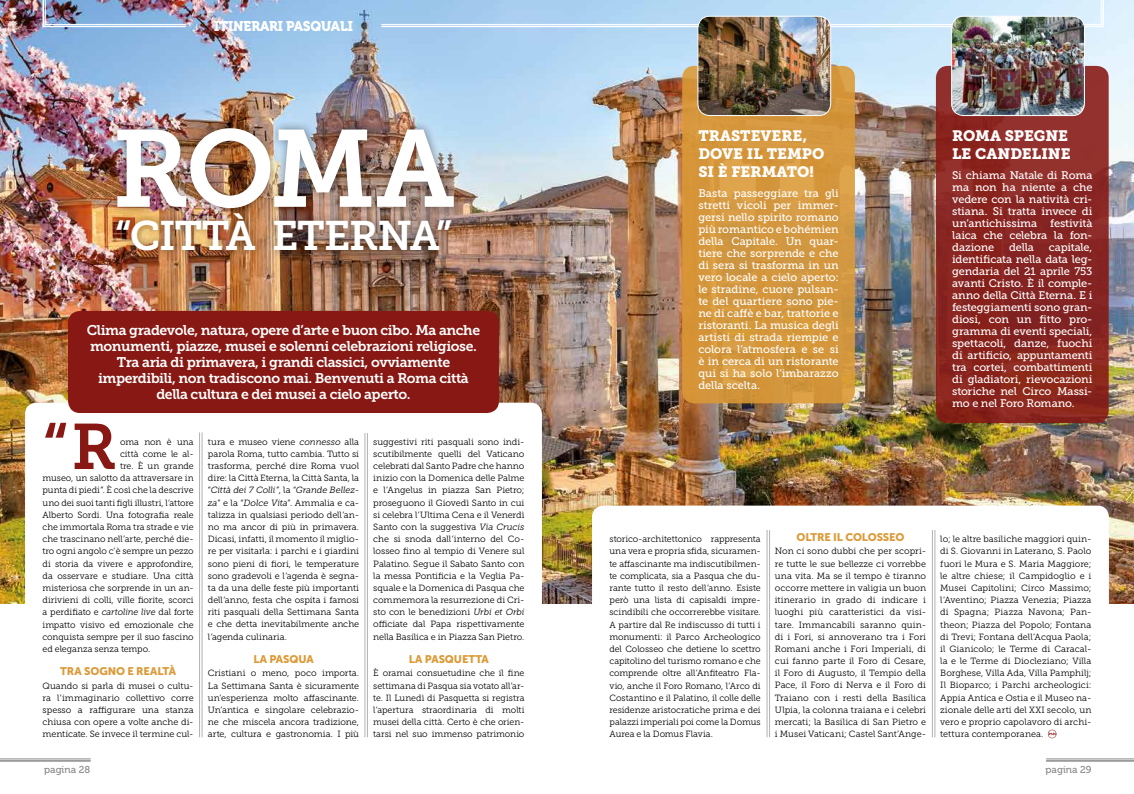
<style>
.page{position:relative;width:1134px;height:794px;background:#fff}
.page>*{position:absolute;margin:0;border:0;box-sizing:border-box;transform-origin:0 0}
.t1{font:108.8px "Museo Slab 700";color:#fff}
.t2{font:64px "Museo Slab 700";color:#871813}
.t3{font:41.1px "Museo Slab 700";letter-spacing:-.03em;color:#fff}
.t4{font:15px/18px "Museo Slab 900";color:#fff}
.t5{font:14px/16px "Museo Slab 700";letter-spacing:-.03em;color:#fff;text-align:center}
.t6{font:14px "Museo 900";letter-spacing:-.01em;color:#fff;scale:.96 1}
.t7{font:11px/12px "Museo Slab 500";letter-spacing:-.005em;color:#fff;text-align:justify}
.t8{font:11px "Museo Sans 900";letter-spacing:-.01em;color:#dc9a37}
.t9{font:10px "Museo 500";color:#878787}
.t10{font:9px/12.2px "Museo Slab 300";color:#000;text-align:justify}
.s1{font-style:italic}
</style>
<div class="page">
<hr style="left:0;top:758px;width:91px;height:1px;background:#878787">
<hr style="left:0;top:760px;width:91px;height:1px;background:#878787">
<hr style="left:1046px;top:758px;width:88px;height:1px;background:#878787">
<hr style="left:1046px;top:760px;width:88px;height:1px;background:#878787">
<img style="left:0;top:0;width:1134px;height:603px">
<div style="left:592px;top:505px;width:517px;height:244px;background:#fff;border-radius:11px"></div>
<div style="left:25px;top:403px;width:517px;height:346px;background:#fff;border-radius:11px"></div>
<div style="left:68px;top:311px;width:431px;height:102px;background:#871813;border-radius:12px"></div>
<hr style="left:202px;top:432px;width:1px;height:305px;background:#b3b2b2">
<hr style="left:199px;top:432px;width:1px;height:305px;background:#b3b2b2">
<hr style="left:769px;top:530px;width:1px;height:207px;background:#b3b2b2">
<hr style="left:767px;top:530px;width:1px;height:207px;background:#b3b2b2">
<hr style="left:367px;top:433px;width:1px;height:304px;background:#b3b2b2">
<hr style="left:365px;top:433px;width:1px;height:304px;background:#b3b2b2">
<hr style="left:935px;top:530px;width:1px;height:207px;background:#b3b2b2">
<hr style="left:932px;top:530px;width:1px;height:207px;background:#b3b2b2">
<svg style="left:380px;top:0;width:725px;height:28px;background:#bbdbf5"></svg>
<img style="left:42px;top:0;width:145px;height:28px">
<svg style="left:1048px;top:729px;width:8px;height:9px"></svg>
<div style="left:108px;top:119px;width:355px;height:99px;background:#000;opacity:.45"></div>
<div style="left:108px;top:204px;width:352px;height:55px;background:#000;opacity:.45"></div>
<div style="left:936px;top:66px;width:173px;height:357px;background:#892522;border-radius:12px"></div>
<img style="left:952px;top:16px;width:132px;height:100px">
<div style="left:951px;top:16px;width:134px;height:100px;border:1px solid #fff;border-radius:12px"></div>
<svg style="left:682px;top:66px;width:173px;height:337px;background:#d4973e"></svg>
<img style="left:698px;top:16px;width:133px;height:100px">
<div style="left:697px;top:16px;width:134px;height:100px;border:1px solid #fff;border-radius:12px"></div>
<h3 class="t6" style="left:214px;top:18px;width:146px">ITINERARI PASQUALI</h3>
<h1 class="t1" style="left:112px;top:107px;width:345px">ROMA</h1>
<h3 class="t3" style="left:115px;top:212px;width:339px">“CITTÀ ETERNA”</h3>
<p class="t5" style="left:87px;top:322px;width:395px">Clima gradevole, natura, opere d’arte e buon cibo. Ma anche monumenti, piazze, musei e solenni celebrazioni religiose.<br>Tra aria di primavera, i grandi classici, ovviamente imperdibili, non tradiscono mai. Benvenuti a Roma città della cultura e dei musei a cielo aperto.</p>
<h2 class="t2" style="left:43px;top:410px;width:76px">“R</h2>
<p class="t10" style="left:120px;top:435px;width:75px">oma non è una</p>
<p class="t10" style="left:120px;top:448px;width:75px">città come le al-</p>
<p class="t10" style="left:120px;top:460px;width:75px">tre. È un grande</p>
<p class="t10" style="left:43px;top:472px;width:153px">museo, un salotto da attraversare in</p>
<p class="t10" style="left:43px;top:484px;width:153px">punta di piedi”. È così che la descrive</p>
<p class="t10" style="left:43px;top:496px;width:153px">uno dei suoi tanti figli illustri, l’attore</p>
<p class="t10" style="left:43px;top:508px;width:153px">Alberto Sordi. Una fotografia reale</p>
<p class="t10" style="left:43px;top:521px;width:153px">che immortala Roma tra strade e vie</p>
<p class="t10" style="left:43px;top:533px;width:153px">che trascinano nell’arte, perché die-</p>
<p class="t10" style="left:43px;top:545px;width:153px">tro ogni angolo c’è sempre un pezzo</p>
<p class="t10" style="left:43px;top:557px;width:153px">di storia da vivere e approfondire,</p>
<p class="t10" style="left:43px;top:569px;width:153px">da osservare e studiare. Una città</p>
<p class="t10" style="left:43px;top:582px;width:153px">misteriosa che sorprende in un an-</p>
<p class="t10" style="left:43px;top:594px;width:153px">dirivieni di colli, ville fiorite, scorci</p>
<p class="t10" style="left:43px;top:606px;width:153px">a perdifiato e <span class="s1">cartoline live</span> dal forte</p>
<p class="t10" style="left:43px;top:618px;width:153px">impatto visivo ed emozionale che</p>
<p class="t10" style="left:43px;top:630px;width:153px">conquista sempre per il suo fascino</p>
<p class="t10" style="left:43px;top:643px;width:109px">ed eleganza senza tempo.</p>
<p class="t8" style="left:60px;top:665px;width:117px">TRA SOGNO E REALTÀ</p>
<p class="t10" style="left:43px;top:679px;width:153px">Quando si parla di musei o cultu&shy;ra l’immaginario collettivo corre spesso a raffigurare una stanza chiusa con opere a volte anche di&shy;menticate. Se invece il termine cul-</p>
<p class="t10" style="left:208px;top:435px;width:153px">tura e museo viene <span class="s1">connesso</span> alla parola Roma, tutto cambia. Tutto si trasforma, perché dire Roma vuol dire: la Città Eterna, la Città Santa, la “<span class="s1">Città dei 7 Colli”</span>, la “<span class="s1">Grande Bellez&shy;za</span>” e la “<span class="s1">Dolce Vita</span>”. Ammalia e ca&shy;talizza in qualsiasi periodo dell’an&shy;no ma ancor di più in primavera.<br>Dicasi, infatti, il momento il miglio&shy;re per visitarla: i parchi e i giardini sono pieni di fiori, le temperature sono gradevoli e l’agenda è segna&shy;ta da una delle feste più importanti dell’anno, festa che ospita i famosi riti pasquali della Settimana Santa e che detta inevitabilmente anche l’agenda culinaria.</p>
<p class="t8" style="left:253px;top:653px;width:62px">LA PASQUA</p>
<p class="t10" style="left:208px;top:667px;width:153px">Cristiani o meno, poco importa.<br>La Settimana Santa è sicuramente un’esperienza molto affascinante.<br>Un’antica e singolare celebrazio&shy;ne che miscela ancora tradizione, arte, cultura e gastronomia. I più</p>
<p class="t10" style="left:373px;top:435px;width:153px">suggestivi riti pasquali sono indi&shy;scutibilmente quelli del Vaticano celebrati dal Santo Padre che hanno inizio con la Domenica delle Palme e l’Angelus in piazza San Pietro; proseguono il Giovedì Santo in cui si celebra l’Ultima Cena e il Venerdì Santo con la suggestiva <span class="s1">Via Crucis </span>che si snoda dall’interno del Co&shy;losseo fino al tempio di Venere sul Palatino. Segue il Sabato Santo con la messa Pontificia e la Veglia Pa&shy;squale e la Domenica di Pasqua che commemora la resurrezione di Cri&shy;sto con le benedizioni <span class="s1">Urbi et Orbi </span>officiate dal Papa rispettivamente nella Basilica e in Piazza San Pietro.</p>
<p class="t8" style="left:409px;top:653px;width:82px">LA PASQUETTA</p>
<p class="t10" style="left:373px;top:667px;width:153px">È oramai consuetudine che il fine settimana di Pasqua sia votato all’ar&shy;te. Il Lunedì di Pasquetta si registra l’apertura straordinaria di molti musei della città. Certo è che orien&shy;tarsi nel suo immenso patrimonio</p>
<h3 class="t4" style="left:698px;top:127px;width:127px">TRASTEVERE,<br>DOVE IL TEMPO<br>SI È FERMATO!</h3>
<p class="t7" style="left:698px;top:188px;width:142px">Basta passeggiare tra gli stretti vicoli per immer&shy;gersi nello spirito romano più romantico e bohémien della Capitale. Un quar&shy;tiere che sorprende e che di sera si trasforma in un vero locale a cielo aperto: le stradine, cuore pulsan&shy;te del quartiere sono pie&shy;ne di caffè e bar, trattorie e ristoranti. La musica degli artisti di strada riempie e colora l’atmosfera e se si è in cerca di un ristorante qui si ha solo l’imbarazzo della scelta.</p>
<h3 class="t4" style="left:952px;top:127px;width:120px">ROMA SPEGNE<br>LE CANDELINE</h3>
<p class="t7" style="left:952px;top:170px;width:142px">Si chiama Natale di Roma ma non ha niente a che vedere con la natività cri&shy;stiana. Si tratta invece di un’antichissima festività laica che celebra la fon&shy;dazione</p>
<p class="t7" style="left:952px;top:242px;width:142px;text-indent:97px">capitale, identificata nella data leg&shy;gendaria del 21 aprile 753 avanti Cristo. È il comple&shy;anno della Città Eterna. E i festeggiamenti sono gran&shy;diosi, con un fitto pro&shy;gramma di eventi speciali, spettacoli, danze, fuochi di artificio, appuntamenti tra cortei, combattimenti di gladiatori, rievocazioni storiche nel Circo Massi&shy;mo e nel Foro Romano.</p>
<p class="t7" style="left:1009px;top:242px;width:26px">della</p>
<p class="t10" style="left:609px;top:533px;width:153px">storico-architettonico rappresenta una vera e propria sfida, sicuramen&shy;te affascinante ma indiscutibilmen&shy;te complicata, sia a Pasqua che du&shy;rante tutto il resto dell’anno. Esiste però una lista di capisaldi impre&shy;scindibili che occorrerebbe visitare.<br>A partire dal Re indiscusso di tutti i monumenti: il Parco Archeologico del Colosseo che detiene lo scettro capitolino del turismo romano e che comprende oltre all’Anfiteatro Fla&shy;vio, anche il Foro Romano, l’Arco di Costantino e il Palatino, il colle delle residenze aristocratiche prima e dei palazzi imperiali poi come la Domus Aurea e la Domus Flavia.</p>
<p class="t8" style="left:796px;top:531px;width:110px">OLTRE IL COLOSSEO</p>
<p class="t10" style="left:775px;top:545px;width:153px">Non ci sono dubbi che per scopri&shy;re tutte le sue bellezze ci vorrebbe una vita. Ma se il tempo è tiranno occorre mettere in valigia un buon itinerario in grado di indicare i luoghi più caratteristici da visi&shy;tare. Immancabili saranno quin&shy;di i Fori, si annoverano tra i Fori Romani anche i Fori Imperiali, di cui fanno parte il Foro di Cesare, il Foro di Augusto, il Tempio della Pace, il Foro di Nerva e il Foro di Traiano con i resti della Basilica Ulpia, la colonna traiana e i celebri mercati; la Basilica di San Pietro e i Musei Vaticani; Castel Sant’Ange-</p>
<p class="t10" style="left:940px;top:533px;width:153px">lo; le altre basiliche maggiori quin&shy;di S. Giovanni in Laterano, S. Paolo fuori le Mura e S. Maria Maggiore; le altre chiese; il Campidoglio e i Musei Capitolini; Circo Massimo; l’Aventino; Piazza Venezia; Piazza di Spagna; Piazza Navona; Pan&shy;theon; Piazza del Popolo; Fontana di Trevi; Fontana dell’Acqua Paola; il Gianicolo; le Terme di Caracal&shy;la e le Terme di Diocleziano; Villa Borghese, Villa Ada, Villa Pamphilj; Il Bioparco; i Parchi archeologici:<br>Appia Antica e Ostia e il Museo na&shy;zionale delle arti del XXI secolo, un vero e proprio capolavoro di archi&shy;tettura contemporanea.</p>
<p class="t9" style="left:44px;top:763px;width:48px">pagina 28</p>
<p class="t9" style="left:1046px;top:763px;width:47px">pagina 29</p>
</div>
